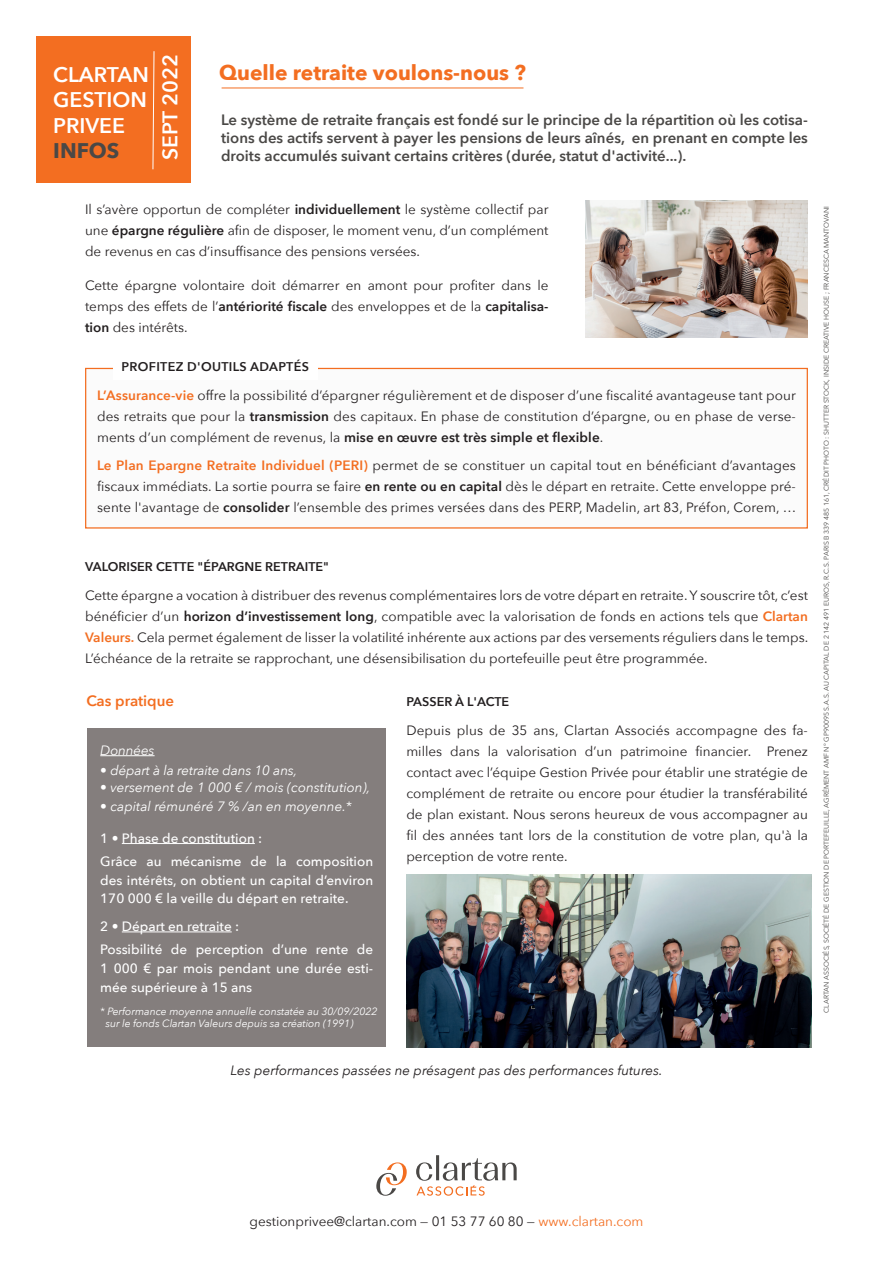
<style>
.page{position:relative;width:893px;height:1263px;background:#fff}
.page>*{position:absolute;margin:0;border:0;box-sizing:border-box;transform-origin:0 0}
.t1{font:600 21.15px/25.3px "Avenir Next";color:#fff;text-align:justify}
.t2{font:700 21.15px "Avenir Next";color:#4a4846}
.t3{font:700 21px "Avenir Next";color:#f36e21}
.t4{font:600 15px/18px "Avenir Next";color:#4a4846;text-align:justify}
.t5{font:600 15px "Avenir Next";color:#f36e21}
.t6{font:13.5px/21px "Avenir Next";color:#231f20;text-align:justify}
.t7{font:500 13.5px/23.1px "Avenir Next";color:#fff}
.t8{font:italic 13.5px "Avenir Next";color:#fff}
.t9{font:italic 13.5px "Avenir Next";color:#231f20}
.t10{font:600 12.6px "Avenir Next";color:#231f20}
.t11{font:600 12.6px "Avenir Next";letter-spacing:.025em;color:#231f20}
.t12{font:italic 10.5px/12px "Avenir Next";letter-spacing:-.005em;color:#fff}
.t13{font:6.9px "Avenir Next";color:#4a4846}
.s1{font-weight:600}
.s2{font-weight:600;color:#f36e21}
.s3{color:#f36e21}
</style>
<div class="page">
<svg style="left:416px;top:1155px;width:101px;height:41px"></svg>
<svg style="left:376px;top:1162px;width:31px;height:34px"></svg>
<div style="left:86px;top:368px;width:721px;height:160px;background:#fbfbfb"></div>
<div style="left:85px;top:368px;width:723px;height:161px;border:1px solid #f36e21"></div>
<img style="left:586px;top:200px;width:222px;height:138px">
<hr style="left:222px;top:88px;width:301px;height:1px;background:#f36e21">
<div style="left:113px;top:359px;width:204px;height:20px;background:#fff"></div>
<img style="left:406px;top:875px;width:405px;height:172px">
<div style="left:88px;top:728px;width:298px;height:319px;background:#847e7d"></div>
<hr style="left:100px;top:755px;width:55px;height:1px;background:#fff">
<hr style="left:122px;top:843px;width:133px;height:1px;background:#fff">
<hr style="left:122px;top:931px;width:110px;height:1px;background:#fff">
<div style="left:36px;top:36px;width:154px;height:147px;background:#f36e21"></div>
<svg style="left:152px;top:51px;width:3px;height:119px"></svg>
<h1 class="t1" style="left:53px;top:61px;width:97px">CLARTAN GESTION PRIVEE</h1>
<h1 class="t2" style="left:53px;top:132px;width:68px">INFOS</h1>
<h1 class="t1" style="left:157px;top:160px;width:108px;rotate:-90deg">SEPT 2022</h1>
<h2 class="t3" style="left:219px;top:54px;width:308px">Quelle retraite voulons-nous ?</h2>
<p class="t4" style="left:221px;top:110px;width:588px">Le système de retraite français est fondé sur le principe de la répartition où les cotisa&shy;tions des actifs servent à payer les pensions de leurs aînés, en prenant en compte les droits accumulés suivant certains critères (durée, statut d'activité...).</p>
<p class="t6" style="left:85px;top:198px;width:465px">Il s’avère opportun de compléter <span class="s1">individuellement</span> le système collectif par une <span class="s1">épargne régulière</span> afin de disposer, le moment venu, d’un complément de revenus en cas d’insuffisance des pensions versées.</p>
<p class="t6" style="left:85px;top:274px;width:465px">Cette épargne volontaire doit démarrer en amont pour profiter dans le temps des effets de l’<span class="s1">antériorité fiscale</span> des enveloppes et de la <span class="s1">capitalisa&shy;tion</span> des intérêts.</p>
<p class="t11" style="left:122px;top:356px;width:189px">PROFITEZ D'OUTILS ADAPTÉS</p>
<p class="t6" style="left:97px;top:384px;width:700px"><span class="s2">L’Assurance-vie</span> offre la possibilité d’épargner régulièrement et de disposer d’une fiscalité avantageuse tant pour des retraits que pour la <span class="s1">transmission</span> des capitaux. En phase de constitution d’épargne, ou en phase de verse&shy;ments d’un complément de revenus, la <span class="s1">mise en œuvre est très simple et flexible</span>.</p>
<p class="t6" style="left:97px;top:454px;width:701px"><span class="s2">Le Plan Epargne Retraite Individuel (PERI)</span> permet de se constituer un capital tout en bénéficiant d’avantages fiscaux immédiats. La sortie pourra se faire <span class="s1">en rente ou en capital</span> dès le départ en retraite. Cette enveloppe pré&shy;sente l'avantage de <span class="s1">consolider</span> l’ensemble des primes versées dans des PERP, Madelin, art 83, Préfon, Corem, …</p>
<p class="t10" style="left:85px;top:555px;width:245px">VALORISER CETTE "ÉPARGNE RETRAITE"</p>
<p class="t6" style="left:85px;top:584px;width:725px">Cette épargne a vocation à distribuer des revenus complémentaires lors de votre départ en retraite. Y souscrire tôt, c’est bénéficier d’un <span class="s1">horizon d’investissement long</span>, compatible avec la valorisation de fonds en actions tels que <span class="s2">Clartan Valeurs.</span> Cela permet également de lisser la volatilité inhérente aux actions par des versements réguliers dans le temps.<br>L’échéance de la retraite se rapprochant, une désensibilisation du portefeuille peut être programmée.</p>
<p class="t5" style="left:86px;top:688px;width:89px">Cas pratique</p>
<p class="t8" style="left:100px;top:738px;width:56px">Données</p>
<p class="t8" style="left:100px;top:759px;width:199px">• départ à la retraite dans 10 ans,</p>
<p class="t8" style="left:100px;top:776px;width:271px">• versement de 1 000 € / mois (constitution),</p>
<p class="t8" style="left:100px;top:795px;width:253px">• capital rémunéré 7 % /an en moyenne.*</p>
<p class="t7" style="left:100px;top:826px;width:274px">1 • Phase de constitution :<br>Grâce au mécanisme de la composition</p>
<p class="t7" style="left:100px;top:870px;width:274px;line-height:18.9px">des intérêts, on obtient un capital d’environ<br>170 000 € la veille du départ en retraite.</p>
<p class="t7" style="left:100px;top:914px;width:274px">2 • Départ en retraite :<br>Possibilité de perception d’une rente de</p>
<p class="t7" style="left:100px;top:958px;width:274px;line-height:18.9px">1 000 € par mois pendant une durée esti&shy;mée supérieure à 15 ans</p>
<p class="t12" style="left:105px;top:1005px;width:274px;text-indent:-5px">* Performance moyenne annuelle constatée au 30/09/2022 sur le fonds Clartan Valeurs depuis sa création (1991)</p>
<p class="t10" style="left:406px;top:690px;width:104px">PASSER À L'ACTE</p>
<p class="t6" style="left:406px;top:719px;width:403px">Depuis plus de 35 ans, Clartan Associés accompagne des fa&shy;milles dans la valorisation d’un patrimoine financier. Prenez contact avec l’équipe Gestion Privée pour établir une stratégie de complément de retraite ou encore pour étudier la transférabilité de plan existant. Nous serons heureux de vous accompagner au fil des années tant lors de la constitution de votre plan, qu'à la perception de votre rente.</p>
<p class="t9" style="left:231px;top:1059px;width:434px">Les performances passées ne présagent pas des performances futures.</p>
<p class="t13" style="left:820px;top:1013px;width:808px;rotate:-90deg">CLARTAN ASSOCIÉS, SOCIÉTÉ DE GESTION DE PORTEFEUILLE, AGRÉMENT AMF N° GP90095 S.A.S. AU CAPITAL DE 2 142 491 EUROS, R.C.S. PARIS B 339 485 161, CRÉDIT PHOTO : SHUTTER STOCK, INSIDE CREATIVE HOUSE ; FRANCESCA MANTOVANI</p>
<p class="t6" style="left:249px;top:1210px;width:396px">gestionprivee@clartan.com — 01 53 77 60 80 — <span class="s3">www.clartan.com</span></p>
</div>
